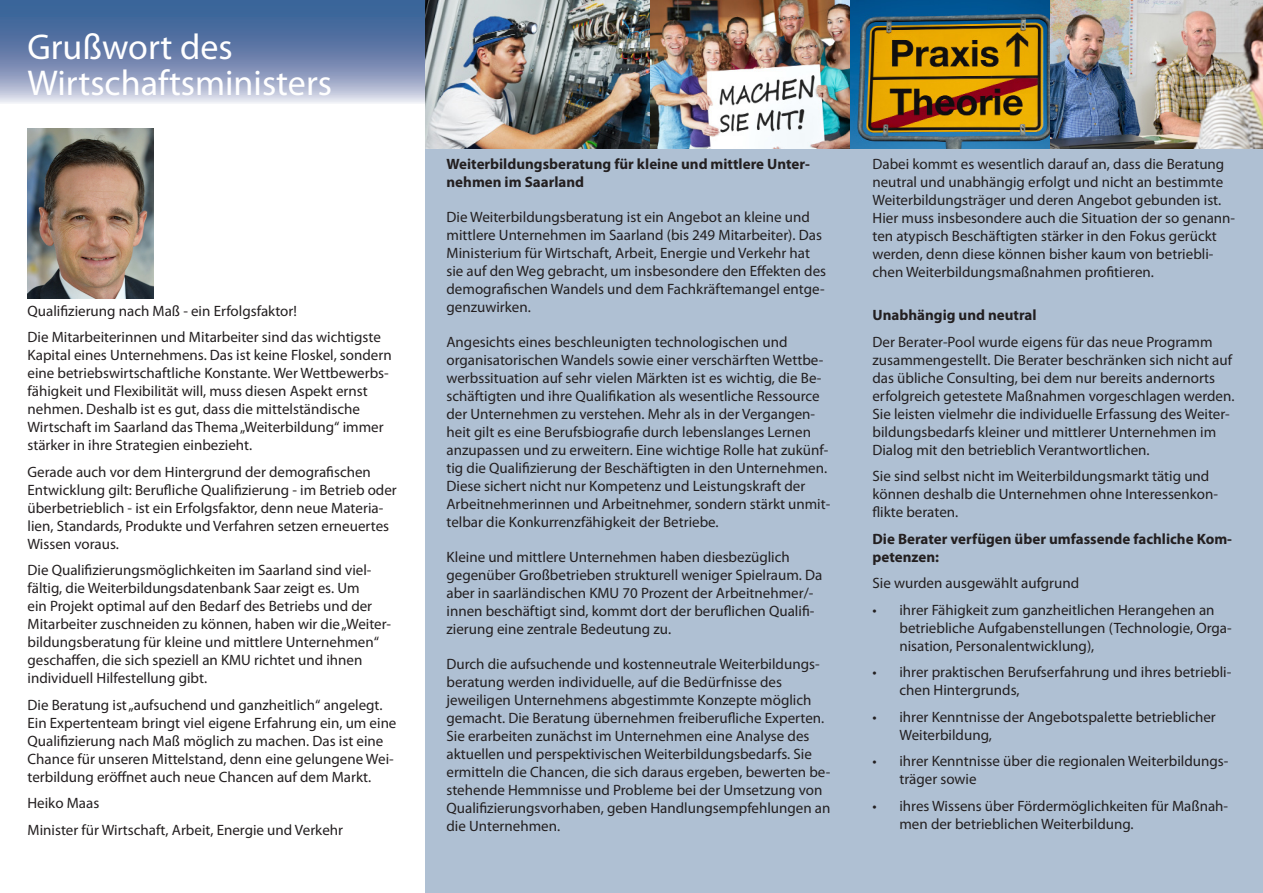
<style>
.page{position:relative;width:1263px;height:893px;background:#fff}
.page>*{position:absolute;margin:0;border:0;box-sizing:border-box;transform-origin:0 0}
.t1{font:36px "Myriad Pro";color:#fff}
.t2{font:15px/18px "Myriad Pro";color:#231f20}
.t3{font:700 15px/18px "Myriad Pro";color:#231f20}
</style>
<div class="page">
<div style="left:425px;top:149px;width:435px;height:744px;background:#afc0d3"></div>
<div style="left:850px;top:148px;width:413px;height:745px;background:#afc0d3"></div>
<svg style="left:0;top:0;width:424px;height:103px;background:#7289b2"></svg>
<img style="left:28px;top:128px;width:126px;height:170px">
<img style="left:425px;top:0;width:838px;height:149px">
<p class="t1" style="left:28px;top:24px;width:207px">Grußwort des</p>
<p class="t1" style="left:28px;top:60px;width:306px">Wirtschaftsministers</p>
<p class="t2" style="left:28px;top:301px;width:271px">Qualifizierung nach Maß - ein Erfolgsfaktor!</p>
<p class="t2" style="left:28px;top:328px;width:366px">Die Mitarbeiterinnen und Mitarbeiter sind das wichtigste Kapital eines Unternehmens. Das ist keine Floskel, sondern eine betriebswirtschaftliche Konstante. Wer Wettbewerbs&shy;fähigkeit und Flexibilität will, muss diesen Aspekt ernst nehmen. Deshalb ist es gut, dass die mittelständische Wirtschaft im Saarland das Thema „Weiterbildung“ immer stärker in ihre Strategien einbezieht.</p>
<p class="t2" style="left:28px;top:463px;width:371px">Gerade auch vor dem Hintergrund der demografischen Entwicklung gilt: Berufliche Qualifizierung - im Betrieb oder überbetrieblich - ist ein Erfolgsfaktor, denn neue Materia&shy;lien, Standards, Produkte und Verfahren setzen erneuertes Wissen voraus.</p>
<p class="t2" style="left:28px;top:561px;width:365px">Die Qualifizierungsmöglichkeiten im Saarland sind viel&shy;fältig, die Weiterbildungsdatenbank Saar zeigt es. Um<br>ein Projekt optimal auf den Bedarf des Betriebs und der Mitarbeiter zuschneiden zu können, haben wir die „Weiter&shy;bildungsberatung für kleine und mittlere Unternehmen“ geschaffen, die sich speziell an KMU richtet und ihnen individuell Hilfestellung gibt.</p>
<p class="t2" style="left:28px;top:696px;width:370px">Die Beratung ist „aufsuchend und ganzheitlich“ angelegt.<br>Ein Expertenteam bringt viel eigene Erfahrung ein, um eine Qualifizierung nach Maß möglich zu machen. Das ist eine Chance für unseren Mittelstand, denn eine gelungene Wei&shy;terbildung eröffnet auch neue Chancen auf dem Markt.</p>
<p class="t2" style="left:28px;top:794px;width:73px">Heiko Maas</p>
<p class="t2" style="left:28px;top:821px;width:317px">Minister für Wirtschaft, Arbeit, Energie und Verkehr</p>
<p class="t3" style="left:446px;top:154px;width:365px">Weiterbildungsberatung für kleine und mittlere Unter&shy;nehmen im Saarland</p>
<p class="t2" style="left:446px;top:207px;width:381px">Die Weiterbildungsberatung ist ein Angebot an kleine und mittlere Unternehmen im Saarland (bis 249 Mitarbeiter). Das Ministerium für Wirtschaft, Arbeit, Energie und Verkehr hat sie auf den Weg gebracht, um insbesondere den Effekten des demografischen Wandels und dem Fachkräftemangel entge&shy;genzuwirken.</p>
<p class="t2" style="left:446px;top:332px;width:385px">Angesichts eines beschleunigten technologischen und organisatorischen Wandels sowie einer verschärften Wettbe&shy;werbssituation auf sehr vielen Märkten ist es wichtig, die Be&shy;schäftigten und ihre Qualifikation als wesentliche Ressource der Unternehmen zu verstehen. Mehr als in der Vergangen&shy;heit gilt es eine Berufsbiografie durch lebenslanges Lernen anzupassen und zu erweitern. Eine wichtige Rolle hat zukünf&shy;tig die Qualifizierung der Beschäftigten in den Unternehmen.<br>Diese sichert nicht nur Kompetenz und Leistungskraft der Arbeitnehmerinnen und Arbeitnehmer, sondern stärkt unmit&shy;telbar die Konkurrenzfähigkeit der Betriebe.</p>
<p class="t2" style="left:446px;top:547px;width:377px">Kleine und mittlere Unternehmen haben diesbezüglich gegenüber Großbetrieben strukturell weniger Spielraum. Da aber in saarländischen KMU 70 Prozent der Arbeitnehmer/- innen beschäftigt sind, kommt dort der beruflichen Qualifi&shy;zierung eine zentrale Bedeutung zu.</p>
<p class="t2" style="left:446px;top:654px;width:385px">Durch die aufsuchende und kostenneutrale Weiterbildungs&shy;beratung werden individuelle, auf die Bedürfnisse des jeweiligen Unternehmens abgestimmte Konzepte möglich gemacht. Die Beratung übernehmen freiberufliche Experten.<br>Sie erarbeiten zunächst im Unternehmen eine Analyse des aktuellen und perspektivischen Weiterbildungsbedarfs. Sie ermitteln die Chancen, die sich daraus ergeben, bewerten be&shy;stehende Hemmnisse und Probleme bei der Umsetzung von Qualifizierungsvorhaben, geben Handlungsempfehlungen an die Unternehmen.</p>
<p class="t2" style="left:872px;top:154px;width:364px">Dabei kommt es wesentlich darauf an, dass die Beratung neutral und unabhängig erfolgt und nicht an bestimmte Weiterbildungsträger und deren Angebot gebunden ist.<br>Hier muss insbesondere auch die Situation der so genann&shy;ten atypisch Beschäftigten stärker in den Fokus gerückt werden, denn diese können bisher kaum von betriebli&shy;chen Weiterbildungsmaßnahmen profitieren.</p>
<p class="t3" style="left:872px;top:306px;width:166px">Unabhängig und neutral</p>
<p class="t2" style="left:872px;top:332px;width:364px">Der Berater-Pool wurde eigens für das neue Programm zusammengestellt. Die Berater beschränken sich nicht auf das übliche Consulting, bei dem nur bereits andernorts erfolgreich getestete Maßnahmen vorgeschlagen werden.<br>Sie leisten vielmehr die individuelle Erfassung des Weiter&shy;bildungsbedarfs kleiner und mittlerer Unternehmen im Dialog mit den betrieblich Verantwortlichen.</p>
<p class="t2" style="left:872px;top:467px;width:347px">Sie sind selbst nicht im Weiterbildungsmarkt tätig und können deshalb die Unternehmen ohne Interessenkon&shy;flikte beraten.</p>
<p class="t3" style="left:872px;top:529px;width:361px">Die Berater verfügen über umfassende fachliche Kom&shy;petenzen:</p>
<p class="t2" style="left:872px;top:574px;width:208px">Sie wurden ausgewählt aufgrund</p>
<p class="t2" style="left:899px;top:600px;width:334px;text-indent:-27px">• ihrer Fähigkeit zum ganzheitlichen Herangehen an betriebliche Aufgabenstellungen (Technologie, Orga&shy;nisation, Personalentwicklung),</p>
<p class="t2" style="left:899px;top:663px;width:333px;text-indent:-27px">• ihrer praktischen Berufserfahrung und ihres betriebli&shy;chen Hintergrunds,</p>
<p class="t2" style="left:899px;top:707px;width:318px;text-indent:-27px">• ihrer Kenntnisse der Angebotspalette betrieblicher<br>Weiterbildung,</p>
<p class="t2" style="left:899px;top:752px;width:330px;text-indent:-27px">• ihrer Kenntnisse über die regionalen Weiterbildungs&shy;träger sowie</p>
<p class="t2" style="left:899px;top:796px;width:330px;text-indent:-27px">• ihres Wissens über Fördermöglichkeiten für Maßnah&shy;men der betrieblichen Weiterbildung.</p>
</div>
